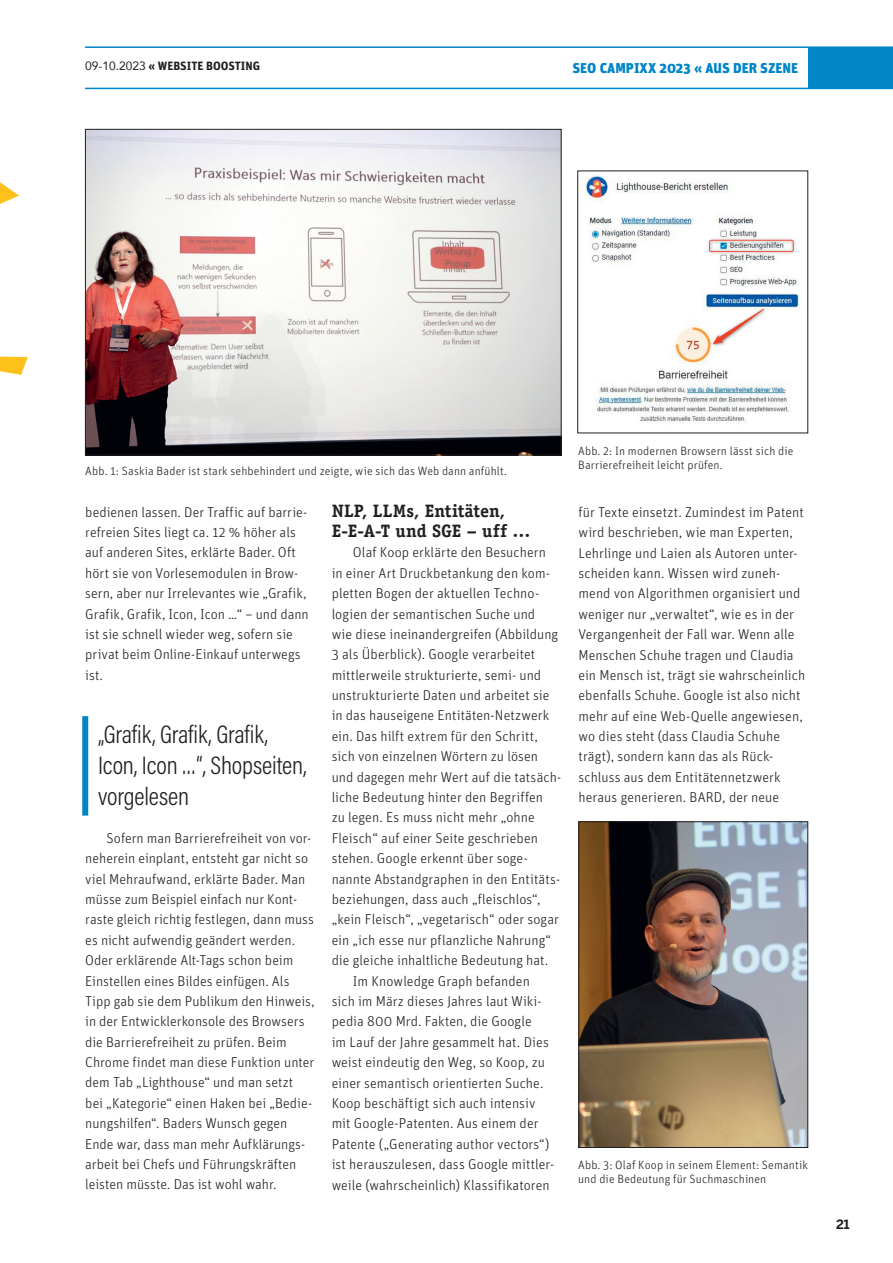
<style>
.page{position:relative;width:893px;height:1263px;background:#fff}
.page>*{position:absolute;margin:0;border:0;box-sizing:border-box;transform-origin:0 0}
.t1{font:300 25.5px/30.6px "Acumin Pro Cond";letter-spacing:-.005em;color:#231f20}
.t2{font:700 18px/20.4px "Officina Serif Std";letter-spacing:.005em;color:#231f20}
.t3{font:300 14.25px/20.4px "Unit";letter-spacing:.005em;color:#231f20}
.t4{font:900 14.25px "Unit";color:#0085c7}
.t5{font:700 12.75px "Benton Sans";color:#231f20}
.t6{font:300 12px/14.4px "Unit";letter-spacing:.01em;color:#231f20}
.t7{font:700 12px "Unit";color:#231f20}
.s1{font-family:"Avenir";font-weight:400}
</style>
<div class="page">
<div style="left:808px;top:47px;width:85px;height:41px;background:#0085c7"></div>
<hr style="left:85px;top:46px;width:808px;height:2px;background:#0085c7">
<hr style="left:85px;top:88px;width:808px;height:1px;background:#0085c7">
<img style="left:0;top:182px;width:28px;height:193px">
<div style="left:82px;top:716px;width:6px;height:100px;background:#0085c7"></div>
<img style="left:87px;top:131px;width:472px;height:322px">
<div style="left:85px;top:129px;width:476px;height:326px;border:1px solid #231f20"></div>
<img style="left:581px;top:823px;width:225px;height:322px">
<div style="left:579px;top:821px;width:229px;height:326px;border:1px solid #231f20"></div>
<img style="left:585px;top:173px;width:215px;height:249px">
<p class="t7" style="left:85px;top:59px;width:177px"><span class="s1">09-10.2023</span> « WEBSITE BOOSTING</p>
<p class="t4" style="left:572px;top:59px;width:227px">SEO CAMPIXX 2023 « AUS DER SZENE</p>
<p class="t6" style="left:85px;top:463px;width:423px">Abb. 1: Saskia Bader ist stark sehbehindert und zeigte, wie sich das Web dann anfühlt.</p>
<p class="t3" style="left:85px;top:501px;width:225px">bedienen lassen. Der Traffic auf barrie&shy;refreien Sites liegt ca. 12 % höher als auf anderen Sites, erklärte Bader. Oft hört sie von Vorlesemodulen in Brow&shy;sern, aber nur Irrelevantes wie „Grafik, Grafik, Grafik, Icon, Icon …“ – und dann ist sie schnell wieder weg, sofern sie privat beim Online-Einkauf unterwegs ist.</p>
<h1 class="t1" style="left:98px;top:719px;width:210px">„Grafik, Grafik, Grafik,<br>Icon, Icon …“, Shopseiten, vorgelesen</h1>
<p class="t3" style="left:85px;top:827px;width:231px;text-indent:21px">Sofern man Barrierefreiheit von vor&shy;neherein einplant, entsteht gar nicht so viel Mehraufwand, erklärte Bader. Man müsse zum Beispiel einfach nur Kont&shy;raste gleich richtig festlegen, dann muss es nicht aufwendig geändert werden.<br>Oder erklärende Alt-Tags schon beim Einstellen eines Bildes einfügen. Als Tipp gab sie dem Publikum den Hinweis, in der Entwicklerkonsole des Browsers die Barrierefreiheit zu prüfen. Beim Chrome findet man diese Funktion unter dem Tab „Lighthouse“ und man setzt bei „Kategorie“ einen Haken bei „Bedie&shy;nungshilfen“. Baders Wunsch gegen Ende war, dass man mehr Aufklärungs&shy;arbeit bei Chefs und Führungskräften leisten müsste. Das ist wohl wahr.</p>
<p class="t2" style="left:332px;top:500px;width:200px">NLP, LLMs, Entitäten,<br>E-E-A-T und SGE – uff …</p>
<p class="t3" style="left:353px;top:542px;width:194px">Olaf Koop erklärte den Besuchern</p>
<p class="t3" style="left:332px;top:562px;width:220px">in einer Art Druckbetankung den kom-</p>
<p class="t3" style="left:332px;top:583px;width:209px">pletten Bogen der aktuellen Techno-</p>
<p class="t3" style="left:332px;top:603px;width:205px">logien der semantischen Suche und</p>
<p class="t3" style="left:332px;top:624px;width:228px">wie diese ineinandergreifen (Abbildung</p>
<p class="t3" style="left:332px;top:644px;width:205px">3 als Überblick). Google verarbeitet</p>
<p class="t3" style="left:332px;top:664px;width:211px">mittlerweile strukturierte, semi- und</p>
<p class="t3" style="left:332px;top:685px;width:219px">unstrukturierte Daten und arbeitet sie</p>
<p class="t3" style="left:332px;top:705px;width:219px">in das hauseigene Entitäten-Netzwerk</p>
<p class="t3" style="left:332px;top:726px;width:208px">ein. Das hilft extrem für den Schritt,</p>
<p class="t3" style="left:332px;top:746px;width:208px">sich von einzelnen Wörtern zu lösen</p>
<p class="t3" style="left:332px;top:766px;width:231px">und dagegen mehr Wert auf die tatsäch-</p>
<p class="t3" style="left:332px;top:787px;width:213px">liche Bedeutung hinter den Begriffen</p>
<p class="t3" style="left:332px;top:807px;width:205px">zu legen. Es muss nicht mehr „ohne</p>
<p class="t3" style="left:332px;top:828px;width:208px">Fleisch“ auf einer Seite geschrieben</p>
<p class="t3" style="left:332px;top:848px;width:198px">stehen. Google erkennt über soge-</p>
<p class="t3" style="left:332px;top:868px;width:230px">nannte Abstandgraphen in den Entitäts-</p>
<p class="t3" style="left:332px;top:889px;width:210px">beziehungen, dass auch „fleischlos“,</p>
<p class="t3" style="left:332px;top:909px;width:229px">„kein Fleisch“, „vegetarisch“ oder sogar</p>
<p class="t3" style="left:332px;top:929px;width:221px">ein „ich esse nur pflanzliche Nahrung“</p>
<p class="t3" style="left:332px;top:950px;width:218px">die gleiche inhaltliche Bedeutung hat.</p>
<p class="t3" style="left:353px;top:970px;width:178px">Im Knowledge Graph befanden</p>
<p class="t3" style="left:332px;top:991px;width:212px">sich im März dieses Jahres laut Wiki-</p>
<p class="t3" style="left:332px;top:1011px;width:202px">pedia 800 Mrd. Fakten, die Google</p>
<p class="t3" style="left:332px;top:1031px;width:219px">im Lauf der Jahre gesammelt hat. Dies</p>
<p class="t3" style="left:332px;top:1052px;width:215px">weist eindeutig den Weg, so Koop, zu</p>
<p class="t3" style="left:332px;top:1072px;width:213px">einer semantisch orientierten Suche.</p>
<p class="t3" style="left:332px;top:1093px;width:205px">Koop beschäftigt sich auch intensiv</p>
<p class="t3" style="left:332px;top:1113px;width:208px">mit Google-Patenten. Aus einem der</p>
<p class="t3" style="left:332px;top:1133px;width:219px">Patente („Generating author vectors“)</p>
<p class="t3" style="left:332px;top:1154px;width:224px">ist herauszulesen, dass Google mittler-</p>
<p class="t3" style="left:332px;top:1174px;width:220px">weile (wahrscheinlich) Klassifikatoren</p>
<p class="t6" style="left:578px;top:443px;width:217px">Abb. 2: In modernen Browsern lässt sich die<br>Barrierefreiheit leicht prüfen.</p>
<p class="t3" style="left:578px;top:501px;width:228px">für Texte einsetzt. Zumindest im Patent wird beschrieben, wie man Experten, Lehrlinge und Laien als Autoren unter&shy;scheiden kann. Wissen wird zuneh&shy;mend von Algorithmen organisiert und weniger nur „verwaltet“, wie es in der Vergangenheit der Fall war. Wenn alle Menschen Schuhe tragen und Claudia ein Mensch ist, trägt sie wahrscheinlich ebenfalls Schuhe. Google ist also nicht mehr auf eine Web-Quelle angewiesen, wo dies steht (dass Claudia Schuhe trägt), sondern kann das als Rück&shy;schluss aus dem Entitätennetzwerk heraus generieren. BARD, der neue</p>
<p class="t6" style="left:578px;top:1157px;width:231px">Abb. 3: Olaf Koop in seinem Element: Semantik und die Bedeutung für Suchmaschinen</p>
<p class="t5" style="left:836px;top:1217px;width:15px">21</p>
</div>
